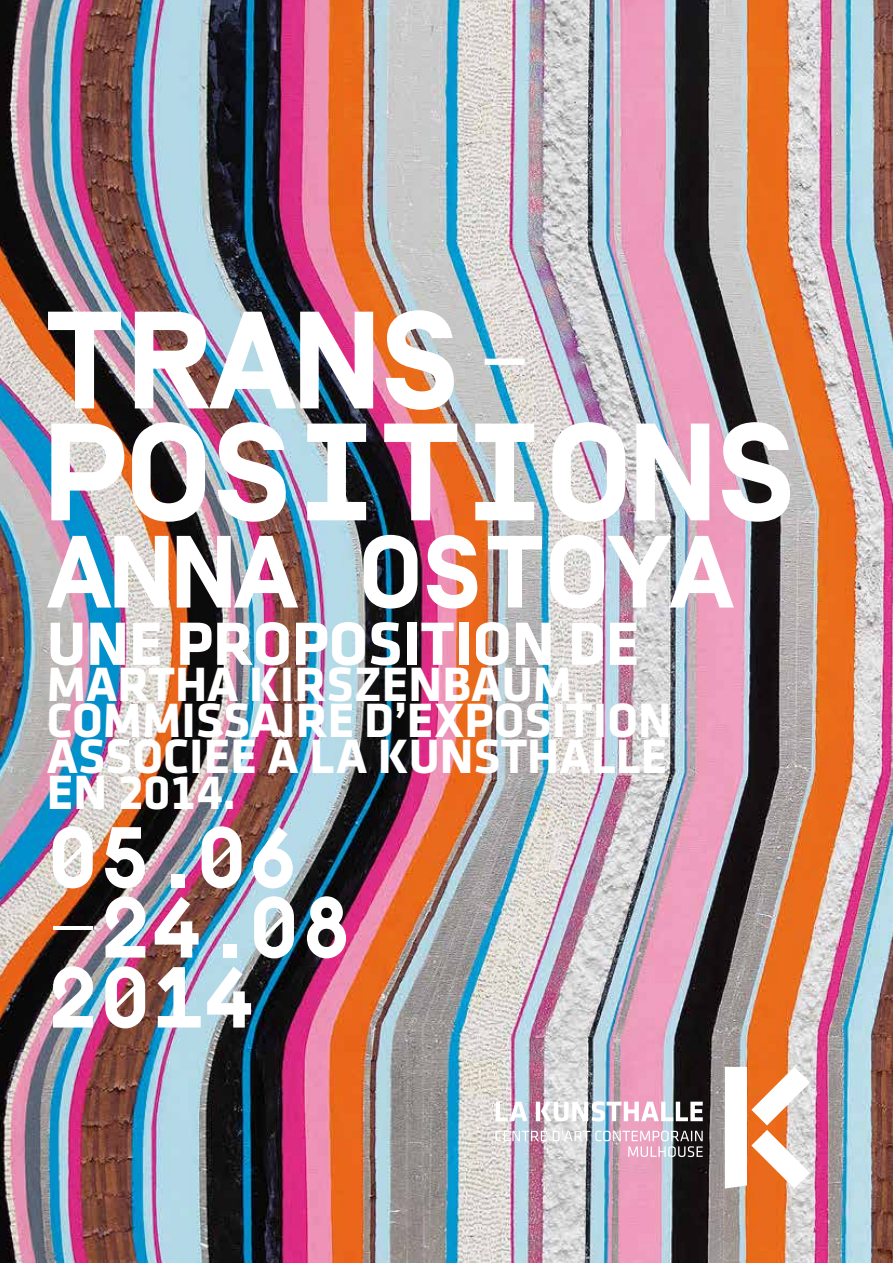
<style>
.page{position:relative;width:893px;height:1263px;background:#fff}
.page>*{position:absolute;margin:0;border:0;box-sizing:border-box;transform-origin:0 0}
.t1{font:700 86.25px/69.9px "Simplon BP Mono";color:#fff}
.t2{font:63.3px "Klavika Bold TF";color:#fff}
.t3{font:49.95px/35.8px "Klavika Bold TF";color:#fff}
</style>
<div class="page">
<img style="left:0;top:0;width:893px;height:1263px">
<svg style="left:725px;top:1067px;width:85px;height:121px"></svg>
<svg style="left:496px;top:1101px;width:207px;height:20px"></svg>
<img style="left:496px;top:1130px;width:207px;height:27px">
<img style="left:51px;top:422px;width:739px;height:100px">
<img style="left:48px;top:310px;width:477px;height:100px">
<img style="left:47px;top:535px;width:687px;height:73px">
<p class="t2" style="left:47px;top:609px;width:594px">UNE PROPOSITION DE</p>
<p class="t3" style="left:47px;top:666px;width:627px">MARTHA KIRSZENBAUM ,<br>COMM ISSAIRE D’EXPOSITION<br>ASSOCIÉE À LA KUNSTHALLE<br>EN 2014.</p>
<h1 class="t1" style="left:47px;top:818px;width:308px">05.06 —24.08<br>2014</h1>
</div>
